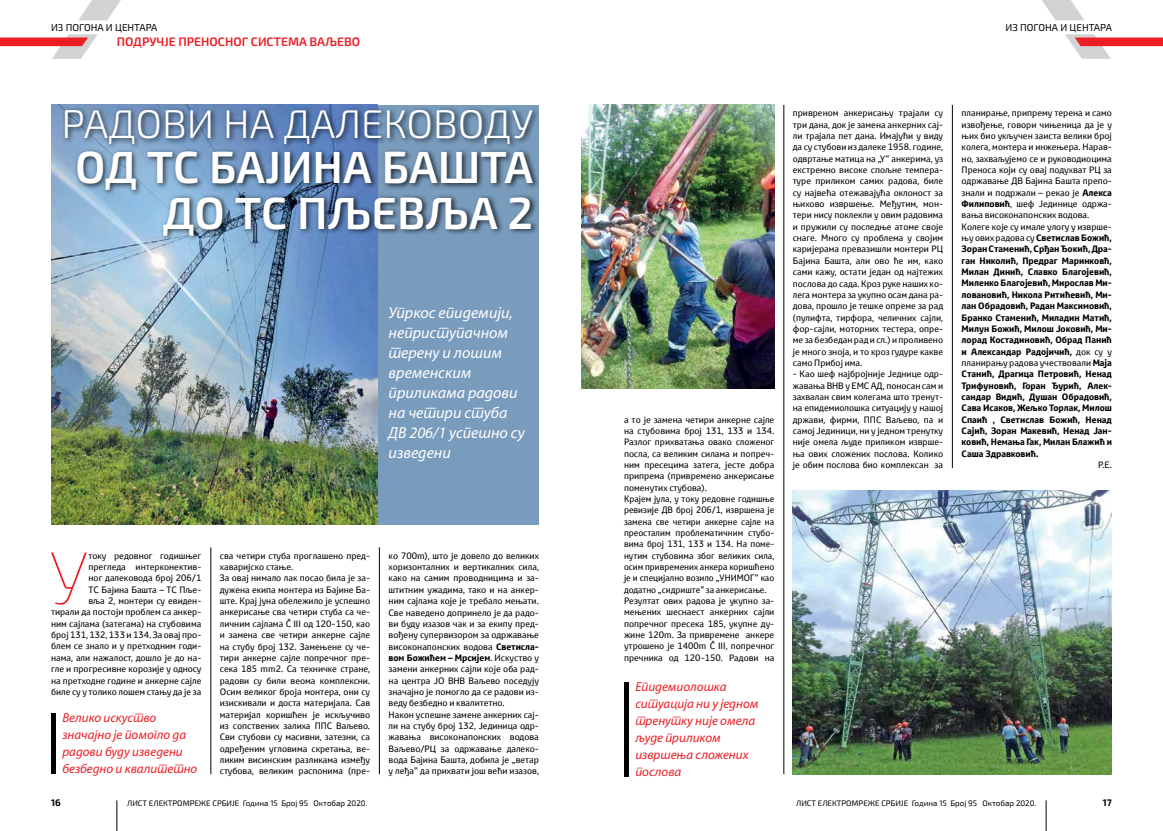
<style>
.page{position:relative;width:1163px;height:831px;background:#fff}
.page>*{position:absolute;margin:0;border:0;box-sizing:border-box;transform-origin:0 0}
.t1{font:100 74.7px "Exo 2.0";color:#ed1d24}
.t2{font:600 45px/45px "Exo 2.0";color:#fff;text-align:right}
.t3{font:300 40px "Exo 2.0";color:#fff}
.t4{font:italic 16px/20px "Myriad Pro";color:#fff}
.t5{font:italic 13px/17px "Myriad Pro";color:#ed1d24}
.t6{font:600 12.3px "Exo 2.0";color:#ed1d24}
.t7{font:10px "Exo 2.0";color:#000}
.t8{font:700 9.5px "Exo 2.0";color:#000}
.t9{font:9px/11.3px "Toyota Text";color:#000}
.t10{font:700 9px/11.3px "Toyota Text";color:#000}
.t11{font:8px "Exo 2.0";color:#000}
.s1{font-weight:700}
.s2{font-weight:400}
</style>
<div class="page">
<hr style="left:783px;top:105px;width:1px;height:669px;background:#000">
<hr style="left:117px;top:800px;width:1px;height:31px;background:#000">
<hr style="left:1045px;top:800px;width:1px;height:31px;background:#000">
<svg style="left:0;top:0;width:121px;height:59px"></svg>
<svg style="left:1042px;top:0;width:120px;height:59px"></svg>
<hr style="left:952px;top:105px;width:1px;height:363px;background:#000">
<hr style="left:379px;top:547px;width:1px;height:227px;background:#000">
<hr style="left:210px;top:547px;width:1px;height:227px;background:#000">
<div style="left:51px;top:713px;width:5px;height:61px;background:#000"></div>
<hr style="left:624px;top:682px;width:4px;height:94px;background:#000">
<img style="left:792px;top:490px;width:319px;height:284px">
<img style="left:581px;top:105px;width:193px;height:283px">
<div style="left:51px;top:105px;width:488px;height:419px;background:#799bbc"></div>
<img style="left:51px;top:105px;width:326px;height:419px">
<div style="left:62px;top:107px;width:477px;height:135px;background:#000;opacity:.75"></div>
<p class="t7" style="left:51px;top:21px;width:108px">ИЗ ПОГОНА И ЦЕНТАРА</p>
<p class="t7" style="left:1005px;top:21px;width:108px">ИЗ ПОГОНА И ЦЕНТАРА</p>
<h3 class="t6" style="left:117px;top:35px;width:245px">ПОДРУЧЈЕ ПРЕНОСНОГ СИСТЕМА ВАЉЕВО</h3>
<h3 class="t3" style="left:62px;top:101px;width:473px">РАДОВИ НА ДАЛЕКОВОДУ</h3>
<h2 class="t2" style="left:75px;top:146px;width:459px">ОД ТС БАЈИНА БАШТА<br>ДО ТС ПЉЕВЉА 2</h2>
<h3 class="t4" style="left:388px;top:303px;width:138px">Упркос епидемији, неприступачном терену и лошим временским приликама радови на четири стуба<br>ДВ 206/1 успешно су изведени</h3>
<h1 class="t1" style="left:48px;top:535px;width:42px">У</h1>
<p class="t9" style="left:51px;top:549px;width:152px;text-align:right">току редовног годишњег прегледа интерконектив-<br>ног далековода број 206/1<br>ТС Бајина Башта – ТС Пље-<br>вља 2, монтери су евиден-<br>тирали да постоји проблем са анкер&shy;ним сајлама (затегама) на стубовима број 131, 132, 133 и 134. За овај про&shy;блем се знало и у претходним годи&shy;нама, али нажалост, дошло је до на&shy;гле и прогресивне корозије у односу на претходне године и aнкерне сајле биле су у толико лошем стању да је за</p>
<p class="t9" style="left:220px;top:549px;width:152px">сва четири стуба проглашено пред&shy;хаваријско стање.<br>За овај нимало лак посао била је за&shy;дужена екипа монтера из Бајине Ба&shy;ште. Крај јуна обележило је успешно анкерисање сва четири стуба са че&shy;личним сајлама Č III oд 120-150, као и замена све четири анкерне сајле на стубу број 132. Замењене су че&shy;тири анкерне сајле попречног пре&shy;сека 185 mm2. Са техничке стране, радови су били веома комплексни.<br>Oсим великог броја монтера, они су изискивали и доста материјала. Сав материјал коришћен је искључиво из сопствених залиха ППС Ваљево.<br>Сви стубови су масивни, затезни, са одређеним угловима скретања, ве&shy;ликим висинским рaзликама између стубова, великим распонима (пре-</p>
<p class="t9" style="left:388px;top:549px;width:152px">ко 700m), што је довело до великих хоризонталних и вертикалних сила, како на самим проводницима и за&shy;штитним ужадима, тако и на анкер&shy;ним сајлама које је требало мењати.<br>Све наведено допринело је да радо&shy;ви буду изазов чак и за екипу пред&shy;вођену супервизором за одржавање високонапонских водова <span class="s1">Светисла&shy;вом Божићем – Мрсијем</span>. Искуство у замени анкерних сајли које оба рад&shy;на центра ЈО ВНВ Ваљево поседују значајно је помогло да се радови из&shy;веду безбедно и квалитетно.<br>Након успешне замене анкерних сај&shy;ли на стубу број 132, Јединица одр&shy;жавања високонапонских водова Ваљево/РЦ за одржавање далеко&shy;вода Бајина Башта, добила је „ветар у леђа” да прихвати још већи изазов,</p>
<h3 class="t5" style="left:62px;top:709px;width:136px">Велико искуство значајно је помогло да радови буду изведени безбедно и квалитетно</h3>
<p class="t9" style="left:624px;top:413px;width:152px">а то је замена четири анкерне сајле на стубовима број 131, 133 и 134.<br>Разлог прихватања овако сложеног посла, са великим силама и попреч&shy;ним пресецима затега, јесте добра припрема (привремено анкерисање поменутих стубова).<br>Крајем јула, у току редовне годишње ревизије ДВ број 206/1, извршена је замена све четири анкерне сајле на преосталим проблематичним стубо&shy;вима број 131, 133 и 134. На поме&shy;нутим стубовима због великих сила, осим привремених анкера коришћено је и специјално возило „УНИМОГ” као додатно „сидриште” за анкерисање.<br>Резултат ових радова је укупно за&shy;мењених шеснаест анкерних сајли попречног пресека 185, укупне ду&shy;жине 120m. За привремене анкере утрошено је 1400m Č III, попречног пречника од 120-150. Радови на</p>
<h3 class="t5" style="left:635px;top:678px;width:124px">Епидемиолошка ситуација ни у једном тренутку није омела људе приликом извршења сложених послова</h3>
<p class="t9" style="left:792px;top:107px;width:152px;text-align:justify">привреном анкерисању трајали су три дана, док је замена анкерних сај&shy;ли трајала пет дана. Имајући у виду да су стубови из далеке 1958. године, одвртање матица на „Y” анкерима, уз екстремно високе спољне темпера&shy;туре приликом самих радова, биле су највећа отежавајућа оклоност за њихово извршење. Међутим, мон&shy;тери нису поклекли у овим радовима и пружили су последње атоме своје снаге. Много су проблема у својим каријерама прeвазишли монтери РЦ Бајина Баштa, али ово ће им, како сами кажу, остати један од најтежих послова до сада. Кроз руке наших ко&shy;лега монтера за укупно осам дана ра&shy;дова, прошло је тешке опреме за рад (пулифта, тирфора, челичних сајли, фор-сајли, моторних тестера, опре&shy;ме за безбедан рад и сл.) и проливено је много зноја, и то кроз гудуре какве само Прибој има.</p>
<p class="t9" style="left:792px;top:368px;width:152px;text-align:justify">- Као шеф најбројније Једнице одр&shy;жавања ВНВ у ЕМС АД, поносан сам и захвалан свим колегама што тренут&shy;на епидемиолошка ситуацију у нашој држави, фирми, ППС Ваљево, па и самој Јединици, ни у једном тренутку није омела људе приликом изврше&shy;ња ових сложених послова. Колико је обим послова био комплексан за</p>
<p class="t10" style="left:961px;top:107px;width:152px"><span class="s2">планирање, припрему терена и само извођење, говори чињеница да је у њих био укључен заиста велики број колега, монтера и инжењера. Нарав&shy;но, захваљујемо се и руководиоцима<br>Преноса који су овај подухват РЦ за одржавање ДВ Бајина Башта препо&shy;знали и подржали – рекао је</span> Алекса<br>Филиповић<span class="s2">, шеф Јединице одржа&shy;вања високонапонских водова.<br>Колеге које су имале улогу у изврше&shy;њу ових радова су</span> Светислав Божић,<br>Зоран Стаменић, Срђан Ђокић, Дра&shy;ган Николић, Предраг Маринковћ,<br>Милан Динић, Славко Благојевић,<br>Миленко Благојевић, Мирослав Ми&shy;ловановић, Никола Ритићевић, Ми&shy;лан Обрадовић, Радан Максимовић,<br>Бранко Стаменић, Миладин Матић,<br>Милун Божић, Милош Јоковић, Ми&shy;лорад Костадиновић, Обрад Панић и Александар Радојичић, <span class="s2">док су у планирању радова учествовали</span> Маја<br>Станић, Драгица Петровић, Ненад<br>Трифуновић, Горан Ђурић, Алек&shy;сандар Видић, Душан Обрадовић,<br>Сава Исаков, Жељко Торлак, Милош<br>Спаић , Светислав Божић, Ненад<br>Сајић, Зоран Макевић, Ненад Јан&shy;ковић, Немања Гак, Милан Блажић и<br>Саша Здравковић.</p>
<p class="t9" style="left:1097px;top:459px;width:15px">Р.Е.</p>
<p class="t8" style="left:51px;top:797px;width:11px">16</p>
<p class="t11" style="left:127px;top:798px;width:242px">ЛИСТ ЕЛЕКТРОМРЕЖЕ СРБИЈЕ Година 15 Број 95 Октобар 2020.</p>
<p class="t11" style="left:796px;top:798px;width:242px">ЛИСТ ЕЛЕКТРОМРЕЖЕ СРБИЈЕ Година 15 Број 95 Октобар 2020.</p>
<p class="t8" style="left:1102px;top:797px;width:11px">17</p>
</div>
